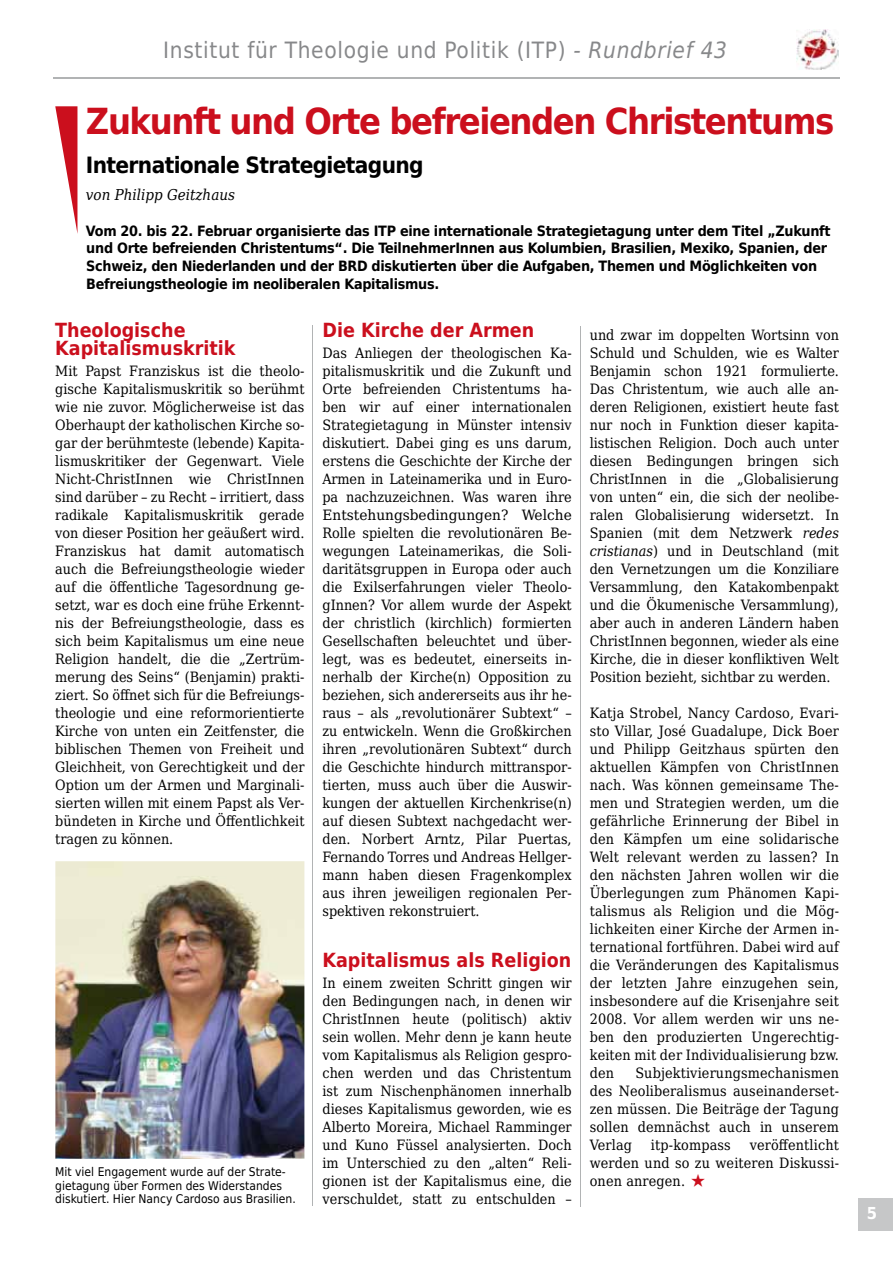
<style>
.page{position:relative;width:893px;height:1263px;background:#fff}
.page>*{position:absolute;margin:0;border:0;box-sizing:border-box;transform-origin:0 0}
.t1{font:700 36px "DejaVu Sans Condensed";letter-spacing:-.04em;color:#cb0f1d}
.t2{font:22.5px "DejaVu Sans Condensed";letter-spacing:.03em;color:#87888a}
.t3{font:700 22.5px "DejaVu Sans Condensed";letter-spacing:-.03em;color:#000}
.t4{font:700 19.5px/18px "DejaVu Sans Condensed";color:#cb0f1d}
.t5{font:700 16.5px "DejaVu Sans Condensed";color:#fff}
.t6{font:italic 15px "DejaVu Serif Condensed";color:#000}
.t7{font:14.25px/18px "DejaVu Serif Condensed";color:#000;text-align:justify}
.t8{font:700 14.25px/17.9px "DejaVu Sans Condensed";letter-spacing:-.02em;color:#000}
.t9{font:12px/13.5px "DejaVu Sans Condensed";color:#000}
.s1{font-style:italic}
</style>
<div class="page">
<hr style="left:53px;top:77px;width:786px;height:2px;background:#b1b3b4">
<div style="left:858px;top:1198px;width:35px;height:33px;background:#c6c7c8"></div>
<img style="left:796px;top:29px;width:43px;height:40px">
<hr style="left:313px;top:325px;width:1px;height:880px;background:#b1b3b4">
<hr style="left:580px;top:326px;width:1px;height:880px;background:#b1b3b4">
<svg style="left:55px;top:106px;width:22px;height:125px"></svg>
<img style="left:55px;top:861px;width:249px;height:298px">
<h2 class="t2" style="left:163px;top:32px;width:565px">Institut für Theologie und Politik (ITP) <span class="s1">- Rundbrief 43</span></h2>
<h1 class="t1" style="left:86px;top:91px;width:750px">Zukunft und Orte befreienden Christentums</h1>
<h2 class="t3" style="left:86px;top:146px;width:339px">Internationale Strategietagung</h2>
<p class="t6" style="left:86px;top:183px;width:151px">von Philipp Geitzhaus</p>
<p class="t8" style="left:86px;top:221px;width:746px">Vom 20. bis 22. Februar organisierte das ITP eine internationale Strategietagung unter dem Titel „Zukunft und Orte befreienden Christentums“. Die TeilnehmerInnen aus Kolumbien, Brasilien, Mexiko, Spanien, der Schweiz, den Niederlanden und der BRD diskutierten über die Aufgaben, Themen und Möglichkeiten von Befreiungstheologie im neoliberalen Kapitalismus.</p>
<h3 class="t4" style="left:55px;top:321px;width:182px">Theologische<br>Kapitalismuskritik</h3>
<p class="t7" style="left:55px;top:362px;width:251px">Mit Papst Franziskus ist die theolo&shy;gische Kapitalismuskritik so berühmt wie nie zuvor. Möglicherweise ist das Oberhaupt der katholischen Kirche so&shy;gar der berühmteste (lebende) Kapita&shy;lismuskritiker der Gegenwart. Viele Nicht-ChristInnen wie ChristInnen sind darüber – zu Recht – irritiert, dass radikale Kapitalismuskritik gerade von dieser Position her geäußert wird.<br>Franziskus hat damit automatisch auch die Befreiungstheologie wieder auf die öffentliche Tagesordnung ge&shy;setzt, war es doch eine frühe Erkennt&shy;nis der Befreiungstheologie, dass es sich beim Kapitalismus um eine neue Religion handelt, die die „Zertrüm&shy;merung des Seins“ (Benjamin) prakti&shy;ziert. So öffnet sich für die Befreiungs&shy;theologie und eine reformorientierte Kirche von unten ein Zeitfenster, die biblischen Themen von Freiheit und Gleichheit, von Gerechtigkeit und der Option um der Armen und Marginali&shy;sierten willen mit einem Papst als Ver&shy;bündeten in Kirche und Öffentlichkeit tragen zu können.</p>
<h3 class="t4" style="left:322px;top:321px;width:213px">Die Kirche der Armen</h3>
<p class="t7" style="left:322px;top:344px;width:251px">Das Anliegen der theologischen Ka&shy;pitalismuskritik und die Zukunft und Orte befreienden Christentums ha&shy;ben wir auf einer internationalen Strategietagung in Münster intensiv diskutiert. Dabei ging es uns darum, erstens die Geschichte der Kirche der Armen in Lateinamerika und in Euro&shy;pa nachzuzeichnen. Was waren ihre Entstehungsbedingungen? Welche Rolle spielten die revolutionären Be&shy;wegungen Lateinamerikas, die Soli&shy;daritätsgruppen in Europa oder auch die Exilserfahrungen vieler Theolo&shy;gInnen? Vor allem wurde der Aspekt der christlich (kirchlich) formierten Gesellschaften beleuchtet und über&shy;legt, was es bedeutet, einerseits in&shy;nerhalb der Kirche(n) Opposition zu beziehen, sich andererseits aus ihr he&shy;raus – als „revolutionärer Subtext“ – zu entwickeln. Wenn die Großkirchen ihren „revolutionären Subtext“ durch die Geschichte hindurch mittranspor&shy;tierten, muss auch über die Auswir&shy;kungen der aktuellen Kirchenkrise(n) auf diesen Subtext nachgedacht wer&shy;den. Norbert Arntz, Pilar Puertas, Fernando Torres und Andreas Hellger&shy;mann haben diesen Fragenkomplex aus ihren jeweiligen regionalen Per&shy;spektiven rekonstruiert.</p>
<h3 class="t4" style="left:322px;top:951px;width:250px">Kapitalismus als Religion</h3>
<p class="t7" style="left:322px;top:974px;width:251px">In einem zweiten Schritt gingen wir den Bedingungen nach, in denen wir ChristInnen heute (politisch) aktiv sein wollen. Mehr denn je kann heute vom Kapitalismus als Religion gespro&shy;chen werden und das Christentum ist zum Nischenphänomen innerhalb dieses Kapitalismus geworden, wie es Alberto Moreira, Michael Ramminger und Kuno Füssel analysierten. Doch im Unterschied zu den „alten“ Reli&shy;gionen ist der Kapitalismus eine, die verschuldet, statt zu entschulden –</p>
<p class="t7" style="left:590px;top:326px;width:251px">und zwar im doppelten Wortsinn von Schuld und Schulden, wie es Walter Benjamin schon 1921 formulierte.<br>Das Christentum, wie auch alle an&shy;deren Religionen, existiert heute fast nur noch in Funktion dieser kapita&shy;listischen Religion. Doch auch unter diesen Bedingungen bringen sich ChristInnen in die „Globalisierung von unten“ ein, die sich der neolibe&shy;ralen Globalisierung widersetzt. In Spanien (mit dem Netzwerk <span class="s1">redes cristianas</span>) und in Deutschland (mit den Vernetzungen um die Konziliare Versammlung, den Katakombenpakt und die Ökumenische Versammlung), aber auch in anderen Ländern haben ChristInnen begonnen, wieder als eine Kirche, die in dieser konfliktiven Welt Position bezieht, sichtbar zu werden.</p>
<p class="t7" style="left:590px;top:704px;width:251px">Katja Strobel, Nancy Cardoso, Evari&shy;sto Villar, José Guadalupe, Dick Boer und Philipp Geitzhaus spürten den aktuellen Kämpfen von ChristInnen nach. Was können gemeinsame The&shy;men und Strategien werden, um die gefährliche Erinnerung der Bibel in den Kämpfen um eine solidarische Welt relevant werden zu lassen? In den nächsten Jahren wollen wir die Überlegungen zum Phänomen Kapi&shy;talismus als Religion und die Mög&shy;lichkeiten einer Kirche der Armen in&shy;ternational fortführen. Dabei wird auf die Veränderungen des Kapitalismus der letzten Jahre einzugehen sein, insbesondere auf die Krisenjahre seit 2008. Vor allem werden wir uns ne&shy;ben den produzierten Ungerechtig&shy;keiten mit der Individualisierung bzw. den</p>
<p class="t7" style="left:590px;top:1064px;width:251px;text-indent:46px">Subjektivierungsmechanismen des Neoliberalismus auseinanderset&shy;zen müssen. Die Beiträge der Tagung sollen demnächst auch in unserem Verlag</p>
<p class="t7" style="left:590px;top:1136px;width:251px;text-indent:160px">veröffentlicht werden und so zu weiteren Diskussi&shy;onen anregen.</p>
<p class="t7" style="left:651px;top:1136px;width:81px">itp-kompass</p>
<p class="t9" style="left:55px;top:1165px;width:242px">Mit viel Engagement wurde auf der Strate&shy;gietagung über Formen des Widerstandes diskutiert. Hier Nancy Cardoso aus Brasilien.</p>
<p class="t5" style="left:867px;top:1200px;width:12px">5</p>
</div>
